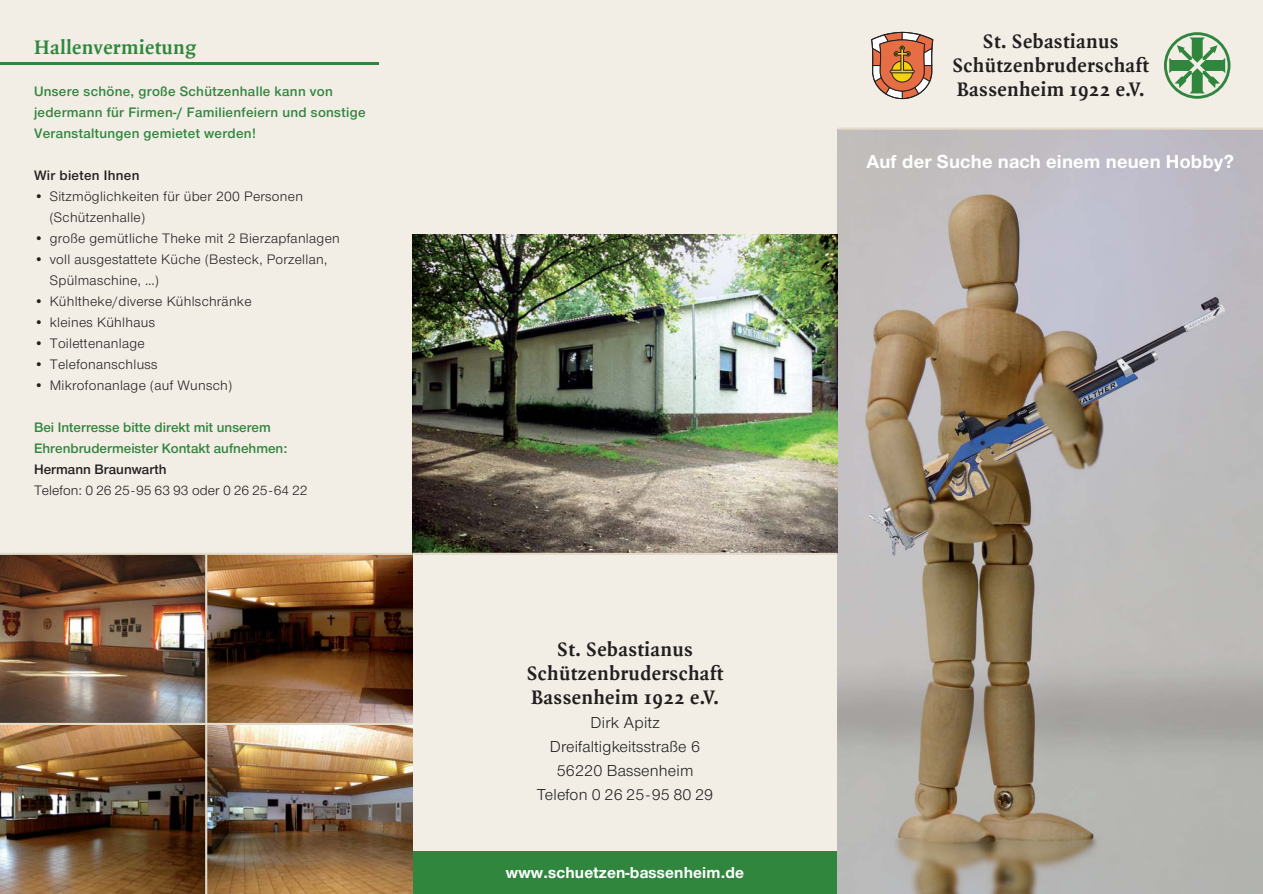
<style>
.page{position:relative;width:1263px;height:894px;background:#fff}
.page>*{position:absolute;margin:0;border:0;box-sizing:border-box;transform-origin:0 0}
.t1{font:700 21px/24px "Quadraat";letter-spacing:.02em;color:#231f20;text-align:center}
.t2{font:700 21px "Quadraat";letter-spacing:.02em;color:#31863e}
.t3{font:700 19.5px "Nimbus Sans Novus T";letter-spacing:.01em;color:#fff}
.t4{font:16.5px/24px "Nimbus Sans Novus T";letter-spacing:.01em;color:#231f20;text-align:center}
.t5{font:700 16.5px "Nimbus Sans Novus T";letter-spacing:.01em;color:#fff}
.t6{font:14.25px/21px "Nimbus Sans Novus T";letter-spacing:.02em;color:#231f20}
.t7{font:600 14.25px/21px "Nimbus Sans Novus T";letter-spacing:.02em;color:#31863e}
.t8{font:600 14.25px/21px "Nimbus Sans Novus T";color:#31863e}
.t9{font:14.25px "Nimbus Sans Novus T";color:#231f20}
.t10{font:600 14.25px "Nimbus Sans Novus T";color:#231f20}
.t11{font:600 14.25px "Nimbus Sans Novus T";letter-spacing:.02em;color:#231f20}
</style>
<div class="page">
<div style="left:0;top:0;width:838px;height:894px;background:#f2eee6"></div>
<div style="left:412px;top:851px;width:426px;height:43px;background:#31863e"></div>
<hr style="left:0;top:63px;width:378px;height:2px;background:#31863e">
<img style="left:838px;top:130px;width:425px;height:764px">
<img style="left:0;top:555px;width:412px;height:339px">
<hr style="left:205px;top:554px;width:2px;height:340px;background:#e3dbc9">
<hr style="left:0;top:723px;width:412px;height:2px;background:#e3dbc9">
<hr style="left:0;top:553px;width:412px;height:2px;background:#e3dbc9">
<img style="left:412px;top:235px;width:426px;height:318px">
<hr style="left:412px;top:553px;width:426px;height:2px;background:#e3dbc9">
<div style="left:838px;top:0;width:425px;height:129px;background:#f2eee6"></div>
<svg style="left:1164px;top:32px;width:67px;height:67px"></svg>
<svg style="left:871px;top:31px;width:63px;height:69px"></svg>
<hr style="left:838px;top:128px;width:425px;height:2px;background:#e3dbc9">
<h1 class="t2" style="left:34px;top:39px;width:164px">Hallenvermietung</h1>
<p class="t7" style="left:34px;top:82px;width:333px">Unsere schöne, große Schützenhalle kann von jedermann für Firmen-/ Familienfeiern und sonstige<br>Veranstaltungen gemietet werden!</p>
<p class="t11" style="left:34px;top:170px;width:107px">Wir bieten Ihnen</p>
<p class="t6" style="left:50px;top:187px;width:255px;text-indent:-16px">• Sitzmöglichkeiten für über 200 Personen (Schützenhalle)</p>
<p class="t6" style="left:34px;top:229px;width:307px">• große gemütliche Theke mit 2 Bierzapfanlagen</p>
<p class="t6" style="left:50px;top:250px;width:279px;text-indent:-16px">• voll ausgestattete Küche (Besteck, Porzellan,<br>Spülmaschine, …)</p>
<p class="t6" style="left:34px;top:292px;width:219px">• Kühltheke/diverse Kühlschränke</p>
<p class="t6" style="left:34px;top:313px;width:123px">• kleines Kühlhaus</p>
<p class="t6" style="left:34px;top:334px;width:112px">• Toilettenanlage</p>
<p class="t6" style="left:34px;top:355px;width:125px">• Telefonanschluss</p>
<p class="t6" style="left:34px;top:376px;width:200px">• Mikrofonanlage (auf Wunsch)</p>
<p class="t8" style="left:34px;top:418px;width:255px">Bei Interresse bitte direkt mit unserem<br>Ehrenbrudermeister Kontakt aufnehmen:</p>
<p class="t10" style="left:34px;top:464px;width:134px">Hermann Braunwarth</p>
<p class="t9" style="left:34px;top:485px;width:275px">Telefon: 0 26 25-95 63 93 oder 0 26 25-64 22</p>
<h1 class="t1" style="left:953px;top:31px;width:198px">St. Sebastianus<br>Schützenbruderschaft<br>Bassenheim 1922 e.V.</h1>
<h2 class="t3" style="left:866px;top:154px;width:369px">Auf der Suche nach einem neuen Hobby?</h2>
<h1 class="t1" style="left:527px;top:639px;width:198px">St. Sebastianus<br>Schützenbruderschaft<br>Bassenheim 1922 e.V.</h1>
<p class="t4" style="left:537px;top:712px;width:178px">Dirk Apitz<br>Dreifaltigkeitsstraße 6<br>56220 Bassenheim<br>Telefon 0 26 25-95 80 29</p>
<p class="t5" style="left:506px;top:867px;width:240px">www.schuetzen-bassenheim.de</p>
</div>
